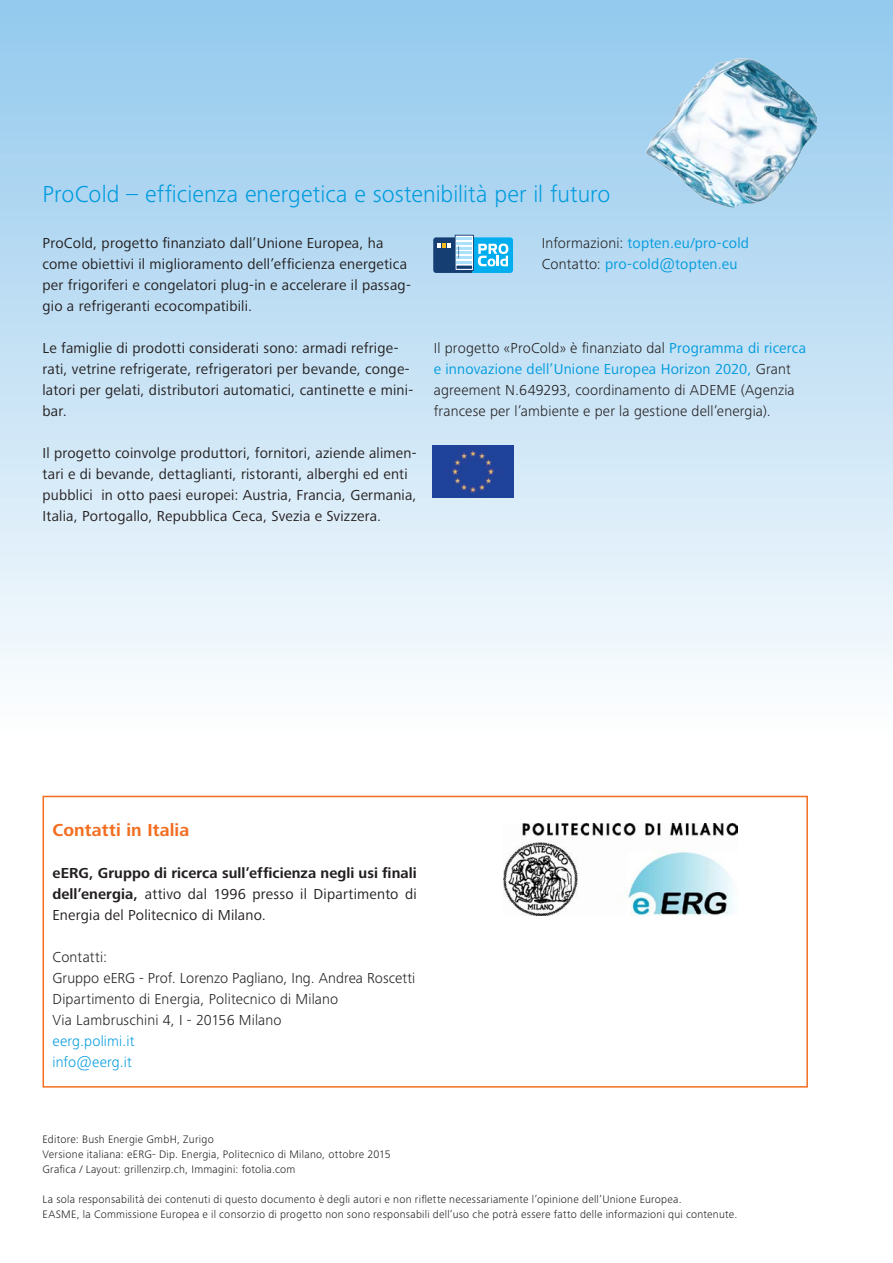
<style>
.page{position:relative;width:893px;height:1263px;background:#fff}
.page>*{position:absolute;margin:0;border:0;box-sizing:border-box;transform-origin:0 0}
.Leadtext{font:300 24px "Frutiger Next Pro";letter-spacing:.005em;color:#009bde}
.Title_bodytext{font:700 18px "Frutiger Next Pro";letter-spacing:.005em;color:#f36e21}
.Bodytext{font:15px/21px "Frutiger Next Pro";letter-spacing:.015em;color:#231f20}
.Bodytext-2{font:300 15px/21px "Frutiger Next Pro";letter-spacing:.01em;color:#231f20}
.Bodytext-3{font:15px/21px "Frutiger Next Pro";letter-spacing:.015em;color:#009bde}
.Bodytext-4{font:300 15px "Frutiger Next Pro";letter-spacing:.01em;color:#009bde}
.Impressum_caption{font:300 11.25px "Frutiger Next Pro";letter-spacing:.025em;color:#231f20}
.s1{font-weight:300;color:#231f20}
.s2{font-weight:400;color:#009bde}
.s3{font-weight:700}
</style>
<div class="page">
<div style="left:0;top:0;width:893px;height:731px;background:linear-gradient(to bottom,#92c8ed,#fcfdfe)"></div>
<svg style="left:42px;top:795px;width:766px;height:293px"></svg>
<img style="left:641px;top:49px;width:175px;height:178px">
<svg style="left:433px;top:235px;width:80px;height:38px"></svg>
<img style="left:433px;top:445px;width:80px;height:52px">
<img style="left:504px;top:823px;width:234px;height:92px">
<p class="Leadtext" style="left:43px;top:181px;width:569px">ProCold – efficienza energetica e sostenibilità per il futuro</p>
<p class="Bodytext" style="left:43px;top:233px;width:370px">ProCold, progetto finanziato dall’Unione Europea, ha come obiettivi il miglioramento dell’efficienza energetica per frigoriferi e congelatori plug-in e accelerare il passag&shy;gio a refrigeranti ecocompatibili.</p>
<p class="Bodytext" style="left:43px;top:338px;width:372px">Le famiglie di prodotti considerati sono: armadi refrige&shy;rati, vetrine refrigerate, refrigeratori per bevande, conge&shy;latori per gelati, distributori automatici, cantinette e mini&shy;bar.</p>
<p class="Bodytext" style="left:43px;top:443px;width:376px">Il progetto coinvolge produttori, fornitori, aziende alimen&shy;tari e di bevande, dettaglianti, ristoranti, alberghi ed enti pubblici in otto paesi europei: Austria, Francia, Germania, Italia, Portogallo, Repubblica Ceca, Svezia e Svizzera.</p>
<p class="Bodytext-3" style="left:542px;top:233px;width:209px"><span class="s1">Informazioni:</span> topten.eu/pro-cold<br><span class="s1">Contatto:</span> pro-cold@topten.eu</p>
<p class="Bodytext-2" style="left:434px;top:338px;width:374px">Il progetto «ProCold» è finanziato dal <span class="s2">Programma di ricerca e innovazione dell’Unione Europea Horizon 2020,</span> Grant agreement N.649293, coordinamento di ADEME (Agenzia francese per l’ambiente e per la gestione dell’energia).</p>
<p class="Title_bodytext" style="left:53px;top:820px;width:138px">Contatti in Italia</p>
<p class="Bodytext" style="left:53px;top:863px;width:366px;text-align:justify"><span class="s3">eERG, Gruppo di ricerca sull’efficienza negli usi finali dell’energia,</span> attivo dal 1996 presso il Dipartimento di Energia del Politecnico di Milano.</p>
<p class="Bodytext-2" style="left:53px;top:947px;width:56px">Contatti:</p>
<p class="Bodytext-2" style="left:53px;top:968px;width:364px">Gruppo eERG - Prof. Lorenzo Pagliano, Ing. Andrea Roscetti</p>
<p class="Bodytext-2" style="left:53px;top:989px;width:287px">Dipartimento di Energia, Politecnico di Milano</p>
<p class="Bodytext-2" style="left:53px;top:1010px;width:231px">Via Lambruschini 4, I - 20156 Milano</p>
<p class="Bodytext-4" style="left:53px;top:1033px;width:83px">eerg.polimi.it</p>
<p class="Bodytext-4" style="left:53px;top:1054px;width:81px">info@eerg.it</p>
<p class="Impressum_caption" style="left:43px;top:1133px;width:173px">Editore: Bush Energie GmbH, Zurigo</p>
<p class="Impressum_caption" style="left:43px;top:1148px;width:350px">Versione italiana: eERG- Dip. Energia, Politecnico di Milano, ottobre 2015</p>
<p class="Impressum_caption" style="left:43px;top:1163px;width:254px">Grafica / Layout: grillenzirp.ch, Immagini: fotolia.com</p>
<p class="Impressum_caption" style="left:43px;top:1193px;width:641px">La sola responsabilità dei contenuti di questo documento è degli autori e non riflette necessariamente l’opinione dell’Unione Europea.</p>
<p class="Impressum_caption" style="left:43px;top:1208px;width:696px">EASME, la Commissione Europea e il consorzio di progetto non sono responsabili dell’uso che potrà essere fatto delle informazioni qui contenute.</p>
</div>
